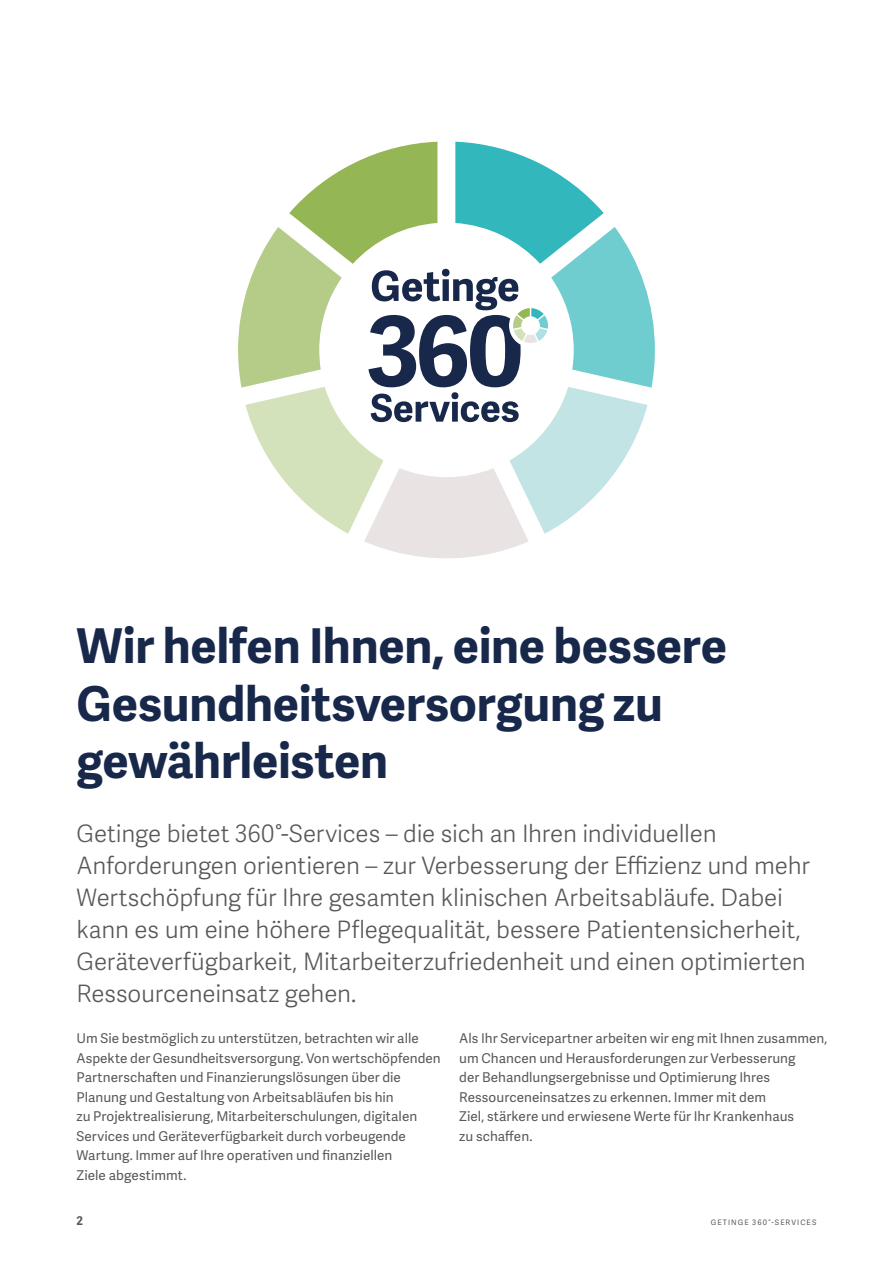
<style>
.page{position:relative;width:893px;height:1263px;background:#fff}
.page>*{position:absolute;margin:0;border:0;box-sizing:border-box;transform-origin:0 0}
.t1{font:700 48px/57.4px "Adelle Sans";letter-spacing:-.005em;color:#18284a}
.t2{font:300 24px/32px "Adelle Sans";letter-spacing:-.01em;color:#595857}
.t3{font:13.5px/19.5px "Adelle Sans";letter-spacing:.005em;color:#595857}
.t4{font:700 12px "Adelle Sans";color:#595857}
.t5{font:7.5px "Adelle Sans";letter-spacing:.145em;color:#595857}
</style>
<div class="page">
<svg style="left:238px;top:142px;width:417px;height:416px"></svg>
<h1 class="t1" style="left:77px;top:615px;width:652px">Wir helfen Ihnen, eine bessere<br>Gesundheitsversorgung zu gewährleisten</h1>
<p class="t2" style="left:77px;top:817px;width:735px">Getinge bietet 360°-Services – die sich an Ihren individuellen Anforderungen orientieren – zur Verbesserung der Effizienz und mehr Wertschöpfung für Ihre gesamten klinischen Arbeitsabläufe. Dabei kann es um eine höhere Pflegequalität, bessere Patientensicherheit, Geräteverfügbarkeit, Mitarbeiterzufriedenheit und einen optimierten Ressourceneinsatz gehen.</p>
<p class="t3" style="left:77px;top:1028px;width:366px">Um Sie bestmöglich zu unterstützen, betrachten wir alle Aspekte der Gesundheitsversorgung. Von wertschöpfenden Partnerschaften und Finanzierungslösungen über die Planung und Gestaltung von Arbeitsabläufen bis hin<br>zu Projektrealisierung, Mitarbeiterschulungen, digitalen Services und Geräteverfügbarkeit durch vorbeugende Wartung. Immer auf Ihre operativen und finanziellen<br>Ziele abgestimmt.</p>
<p class="t3" style="left:459px;top:1028px;width:370px">Als Ihr Servicepartner arbeiten wir eng mit Ihnen zusammen, um Chancen und Herausforderungen zur Verbesserung<br>der Behandlungsergebnisse und Optimierung Ihres Ressourceneinsatzes zu erkennen. Immer mit dem<br>Ziel, stärkere und erwiesene Werte für Ihr Krankenhaus<br>zu schaffen.</p>
<p class="t4" style="left:77px;top:1211px;width:8px">2</p>
<p class="t5" style="left:711px;top:1217px;width:107px">GETINGE 360°-SERVICES</p>
</div>
